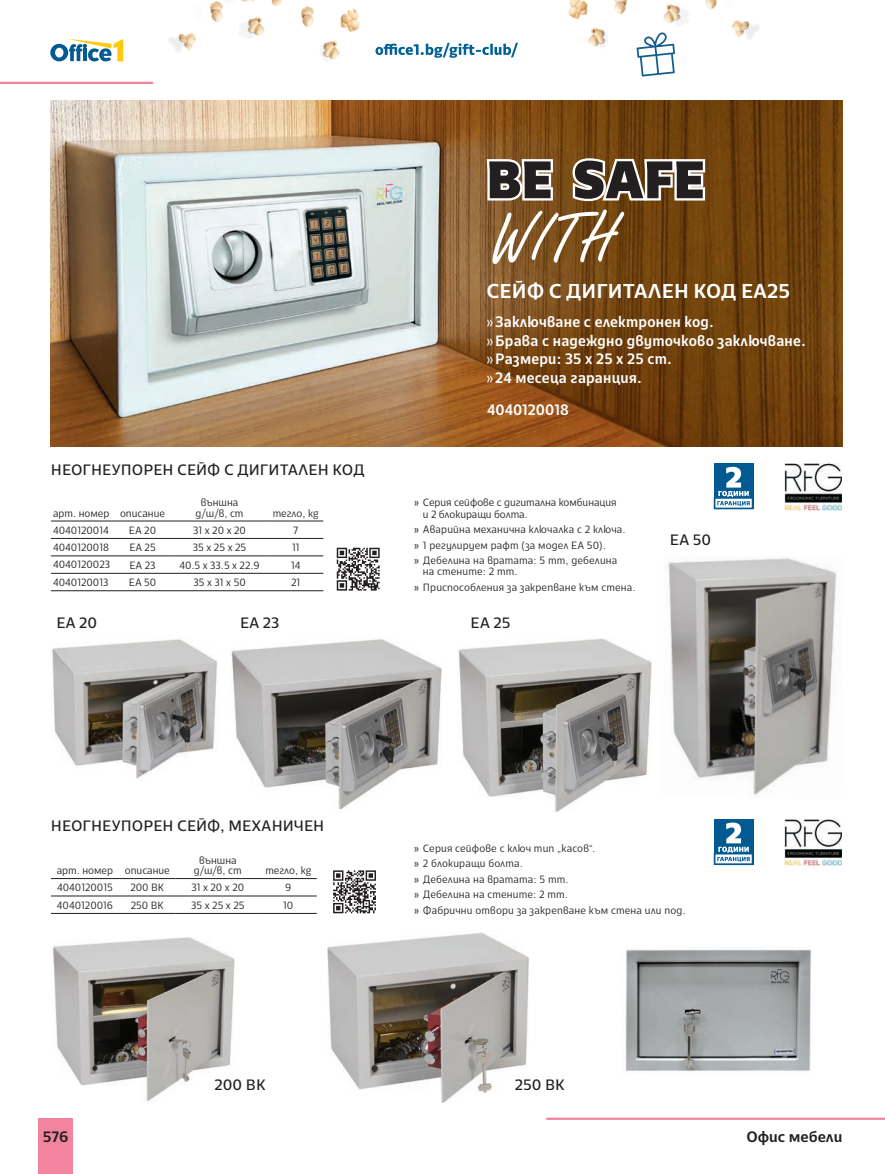
<style>
.page{position:relative;width:885px;height:1174px;background:#fff}
.page>*{position:absolute;margin:0;border:0;box-sizing:border-box;transform-origin:0 0}
.t1{font:73.65px "Freestyle Script";color:#fff}
.t2{font:900 52.5px "Cormac";color:#231f20}
.t3{font:500 19.95px "Cormac";color:#fff}
.t4{font:500 15px/18.5px "Cormac";letter-spacing:.015em;color:#fff;scale:.95 1}
.t5{font:15px "Cormac";color:#231f20}
.t6{font:500 15px "Cormac";color:#231f20}
.t7{font:300 10.5px/15.5px "Cormac";letter-spacing:.005em;color:#231f20;scale:.95 1}
.s1{font-weight:400}
</style>
<div class="page">
<img style="left:51px;top:101px;width:791px;height:345px">
<img style="left:668px;top:558px;width:169px;height:237px">
<img style="left:458px;top:638px;width:194px;height:174px">
<img style="left:230px;top:639px;width:212px;height:170px">
<img style="left:52px;top:639px;width:166px;height:140px">
<img style="left:625px;top:949px;width:186px;height:123px">
<img style="left:327px;top:932px;width:202px;height:172px">
<img style="left:52px;top:937px;width:183px;height:165px">
<svg style="left:484px;top:157px;width:71px;height:46px"></svg>
<svg style="left:570px;top:156px;width:137px;height:48px"></svg>
<hr style="left:51px;top:521px;width:63px;height:1px;background:#231f20">
<hr style="left:114px;top:521px;width:57px;height:1px;background:#231f20">
<hr style="left:171px;top:521px;width:97px;height:1px;background:#231f20">
<hr style="left:268px;top:521px;width:55px;height:1px;background:#231f20">
<hr style="left:51px;top:538px;width:63px;height:1px;background:#231f20">
<hr style="left:114px;top:538px;width:57px;height:1px;background:#231f20">
<hr style="left:171px;top:538px;width:97px;height:1px;background:#231f20">
<hr style="left:268px;top:538px;width:55px;height:1px;background:#231f20">
<hr style="left:51px;top:555px;width:63px;height:1px;background:#231f20">
<hr style="left:114px;top:555px;width:57px;height:1px;background:#231f20">
<hr style="left:171px;top:555px;width:97px;height:1px;background:#231f20">
<hr style="left:268px;top:555px;width:55px;height:1px;background:#231f20">
<hr style="left:51px;top:573px;width:63px;height:1px;background:#231f20">
<hr style="left:114px;top:573px;width:57px;height:1px;background:#231f20">
<hr style="left:171px;top:573px;width:97px;height:1px;background:#231f20">
<hr style="left:268px;top:573px;width:55px;height:1px;background:#231f20">
<hr style="left:51px;top:590px;width:63px;height:1px;background:#231f20">
<hr style="left:114px;top:590px;width:57px;height:1px;background:#231f20">
<hr style="left:171px;top:590px;width:97px;height:1px;background:#231f20">
<hr style="left:268px;top:590px;width:55px;height:1px;background:#231f20">
<hr style="left:51px;top:878px;width:68px;height:1px;background:#231f20">
<hr style="left:119px;top:878px;width:57px;height:1px;background:#231f20">
<hr style="left:176px;top:878px;width:84px;height:1px;background:#231f20">
<hr style="left:260px;top:878px;width:57px;height:1px;background:#231f20">
<hr style="left:51px;top:895px;width:68px;height:1px;background:#231f20">
<hr style="left:119px;top:895px;width:57px;height:1px;background:#231f20">
<hr style="left:176px;top:895px;width:84px;height:1px;background:#231f20">
<hr style="left:260px;top:895px;width:57px;height:1px;background:#231f20">
<hr style="left:51px;top:913px;width:68px;height:1px;background:#231f20">
<hr style="left:119px;top:913px;width:57px;height:1px;background:#231f20">
<hr style="left:176px;top:913px;width:84px;height:1px;background:#231f20">
<hr style="left:260px;top:913px;width:57px;height:1px;background:#231f20">
<div style="left:713px;top:819px;width:40px;height:46px;background:#015a92"></div>
<svg style="left:713px;top:822px;width:39px;height:43px"></svg>
<div style="left:713px;top:463px;width:40px;height:46px;background:#015a92"></div>
<svg style="left:713px;top:467px;width:39px;height:42px"></svg>
<svg style="left:336px;top:547px;width:44px;height:44px"></svg>
<svg style="left:337px;top:548px;width:42px;height:42px"></svg>
<svg style="left:333px;top:870px;width:43px;height:43px"></svg>
<img style="left:784px;top:463px;width:57px;height:47px">
<img style="left:784px;top:819px;width:57px;height:47px">
<svg style="left:50px;top:39px;width:47px;height:22px"></svg>
<svg style="left:409px;top:43px;width:109px;height:15px"></svg>
<img style="left:518px;top:0;width:312px;height:113px">
<img style="left:97px;top:0;width:312px;height:125px">
<div style="left:38px;top:1118px;width:35px;height:56px;background:#f3849f"></div>
<hr style="left:0;top:82px;width:153px;height:2px;background:#f3849f">
<hr style="left:546px;top:1117px;width:338px;height:2px;background:#f3849f">
<svg style="left:636px;top:32px;width:39px;height:44px"></svg>
<h2 class="t2" style="left:486px;top:144px;width:220px">BE SAFE</h2>
<h1 class="t1" style="left:491px;top:199px;width:126px">WITH</h1>
<h3 class="t3" style="left:486px;top:278px;width:305px">СЕЙФ С ДИГИТАЛЕН КОД EA25</h3>
<h3 class="t5" style="left:51px;top:460px;width:315px">НЕОГНЕУПОРЕН СЕЙФ С ДИГИТАЛЕН КОД</h3>
<p class="t7" style="left:53px;top:505px;width:119px">арт. номер описание</p>
<p class="t7" style="left:196px;top:497px;width:52px;line-height:10.5px;text-align:center">външна д/ш/в, cm</p>
<p class="t7" style="left:273px;top:505px;width:50px">тегло, kg</p>
<p class="t7" style="left:53px;top:522px;width:60px">4040120014</p>
<p class="t7" style="left:129px;top:522px;width:30px">EA 20</p>
<p class="t7" style="left:193px;top:522px;width:57px">31 х 20 х 20</p>
<p class="t7" style="left:293px;top:522px;width:6px">7</p>
<p class="t7" style="left:53px;top:539px;width:60px">4040120018</p>
<p class="t7" style="left:129px;top:539px;width:29px">EA 25</p>
<p class="t7" style="left:193px;top:539px;width:58px">35 х 25 х 25</p>
<p class="t7" style="left:292px;top:539px;width:9px">11</p>
<p class="t7" style="left:53px;top:557px;width:62px">4040120023</p>
<p class="t7" style="left:129px;top:557px;width:29px">EA 23</p>
<p class="t7" style="left:179px;top:557px;width:86px">40.5 х 33.5 х 22.9</p>
<p class="t7" style="left:291px;top:557px;width:11px">14</p>
<p class="t7" style="left:53px;top:574px;width:60px">4040120013</p>
<p class="t7" style="left:129px;top:574px;width:30px">EA 50</p>
<p class="t7" style="left:193px;top:574px;width:57px">35 х 31 х 50</p>
<p class="t7" style="left:291px;top:574px;width:11px">21</p>
<h3 class="t4" style="left:486px;top:312px;width:337px"><span class="s1">»</span>Заключване с електронен код.<br><span class="s1">»</span>Брава с надеждно двуточково заключване. <span class="s1">»</span>Размери: 35 x 25 x 25 cm.<br><span class="s1">»</span>24 месеца гаранция.</h3>
<h3 class="t4" style="left:487px;top:400px;width:87px">4040120018</h3>
<p class="t7" style="left:423px;top:497px;width:205px;line-height:11.2px;text-indent:-8px"><span class="s1">»</span> Серия сейфове с дигитална комбинация и 2 блокиращи болта.</p>
<p class="t7" style="left:414px;top:522px;width:224px"><span class="s1">»</span> Аварийна механична ключалка с 2 ключа. <span class="s1">»</span> 1 регулируем рафт (за модел ЕА 50).<br><span class="s1">»</span> Дебелина на вратата: 5 mm, дебелина</p>
<p class="t7" style="left:414px;top:564px;width:234px;text-indent:9px">на стените: 2 mm.<br><span class="s1">»</span> Приспособления за закрепване към стена.</p>
<h3 class="t5" style="left:669px;top:530px;width:43px">ЕА 50</h3>
<h3 class="t5" style="left:56px;top:613px;width:42px">ЕА 20</h3>
<h3 class="t5" style="left:240px;top:613px;width:41px">ЕА 23</h3>
<h3 class="t5" style="left:470px;top:613px;width:41px">ЕА 25</h3>
<h3 class="t5" style="left:51px;top:815px;width:275px">НЕОГНЕУПОРЕН СЕЙФ, МЕХАНИЧЕН</h3>
<p class="t7" style="left:57px;top:863px;width:120px">арт. номер описание</p>
<p class="t7" style="left:194px;top:854px;width:52px;line-height:10.5px;text-align:center">външна д/ш/в, cm</p>
<p class="t7" style="left:265px;top:863px;width:50px">тегло, kg</p>
<p class="t7" style="left:57px;top:879px;width:60px">4040120015</p>
<p class="t7" style="left:130px;top:879px;width:37px">200 BK</p>
<p class="t7" style="left:191px;top:879px;width:57px">31 х 20 х 20</p>
<p class="t7" style="left:285px;top:879px;width:8px">9</p>
<p class="t7" style="left:57px;top:897px;width:61px">4040120016</p>
<p class="t7" style="left:131px;top:897px;width:36px">250 BK</p>
<p class="t7" style="left:191px;top:897px;width:58px">35 х 25 х 25</p>
<p class="t7" style="left:283px;top:897px;width:12px">10</p>
<h3 class="t5" style="left:214px;top:1075px;width:53px">200 BK</h3>
<p class="t7" style="left:414px;top:840px;width:287px"><span class="s1">»</span> Серия сейфове с ключ тип „касов“.<br><span class="s1">»</span> 2 блокиращи болта.<br><span class="s1">»</span> Дебелина на вратата: 5 mm.<br><span class="s1">»</span> Дебелина на стените: 2 mm.<br><span class="s1">»</span> Фабрични отвори за закрепване към стена или под.</p>
<h3 class="t5" style="left:514px;top:1075px;width:52px">250 BK</h3>
<h3 class="t6" style="left:43px;top:1127px;width:27px">576</h3>
<h3 class="t6" style="left:746px;top:1126px;width:97px">Офис мебели</h3>
</div>
